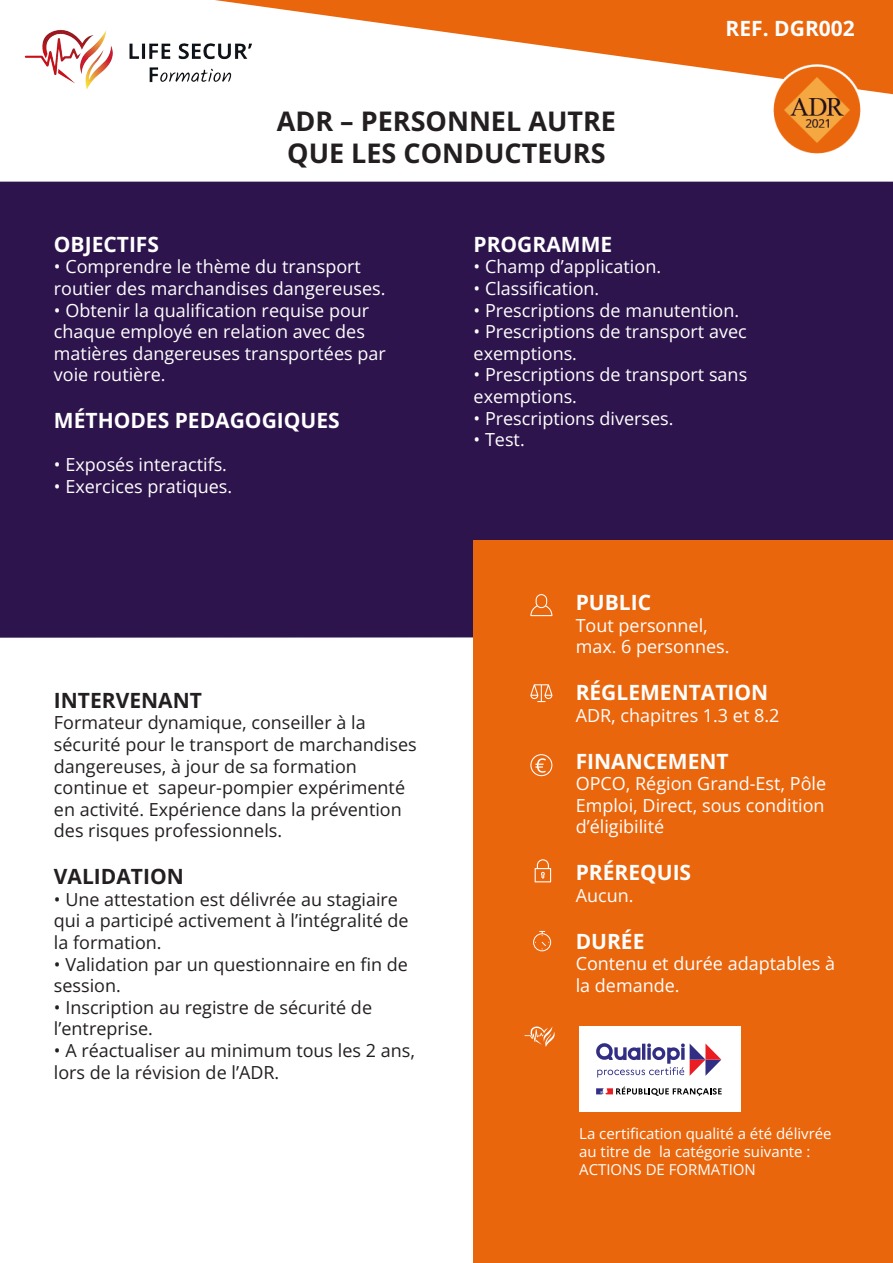
<style>
.page{position:relative;width:893px;height:1263px;background:#fff}
.page>*{position:absolute;margin:0;border:0;box-sizing:border-box;transform-origin:0 0}
.t1{font:700 27px/32.4px "Open Sans";color:#231f20;text-align:center}
.t2{font:700 21px "Open Sans";color:#fff}
.t3{font:700 21px "Open Sans";color:#231f20}
.t4{font:18px/21.6px "Open Sans";color:#fff}
.t5{font:18px/21.6px "Open Sans";color:#231f20}
.t6{font:15px/18px "Open Sans";color:#fff}
</style>
<div class="page">
<svg style="left:215px;top:0;width:678px;height:94px;fill:#ea660d"></svg>
<div style="left:0;top:182px;width:893px;height:456px;background:#2e144d"></div>
<img style="left:24px;top:20px;width:238px;height:72px">
<div style="left:474px;top:540px;width:419px;height:723px;background:#ea660d"></div>
<img style="left:767px;top:61px;width:99px;height:93px">
<svg style="left:530px;top:594px;width:22px;height:22px"></svg>
<svg style="left:530px;top:684px;width:22px;height:18px"></svg>
<svg style="left:530px;top:754px;width:22px;height:22px"></svg>
<svg style="left:535px;top:859px;width:16px;height:23px"></svg>
<svg style="left:533px;top:931px;width:18px;height:20px"></svg>
<svg style="left:524px;top:1026px;width:31px;height:21px"></svg>
<div style="left:579px;top:1026px;width:161px;height:86px;background:#fff"></div>
<svg style="left:596px;top:1043px;width:125px;height:34px"></svg>
<svg style="left:596px;top:1087px;width:126px;height:9px"></svg>
<h1 class="t1" style="left:277px;top:104px;width:341px">ADR – PERSONNEL AUTRE<br>QUE LES CONDUCTEURS</h1>
<p class="t2" style="left:726px;top:14px;width:131px">REF. DGR002</p>
<p class="t2" style="left:54px;top:230px;width:107px">OBJECTIFS</p>
<p class="t4" style="left:54px;top:256px;width:333px">• Comprendre le thème du transport routier des marchandises dangereuses.</p>
<p class="t4" style="left:54px;top:299px;width:333px">• Obtenir la qualification requise pour chaque employé en relation avec des matières dangereuses transportées par voie routière.</p>
<p class="t2" style="left:54px;top:406px;width:287px">MÉTHODES PEDAGOGIQUES</p>
<p class="t4" style="left:54px;top:454px;width:175px">• Exposés interactifs.</p>
<p class="t4" style="left:54px;top:475px;width:180px">• Exercices pratiques.</p>
<p class="t3" style="left:54px;top:686px;width:150px">INTERVENANT</p>
<p class="t5" style="left:54px;top:712px;width:364px">Formateur dynamique, conseiller à la sécurité pour le transport de marchandises dangereuses, à jour de sa formation continue et sapeur-pompier expérimenté en activité. Expérience dans la prévention des risques professionnels.</p>
<p class="t3" style="left:54px;top:862px;width:131px">VALIDATION</p>
<p class="t5" style="left:54px;top:888px;width:356px">• Une attestation est délivrée au stagiaire qui a participé activement à l’intégralité de la formation.</p>
<p class="t5" style="left:54px;top:953px;width:356px">• Validation par un questionnaire en fin de session.</p>
<p class="t5" style="left:54px;top:996px;width:320px">• Inscription au registre de sécurité de l’entreprise.</p>
<p class="t5" style="left:54px;top:1039px;width:363px">• A réactualiser au minimum tous les 2 ans, lors de la révision de l’ADR.</p>
<p class="t2" style="left:474px;top:230px;width:140px">PROGRAMME</p>
<p class="t4" style="left:474px;top:256px;width:189px">• Champ d’application.</p>
<p class="t4" style="left:474px;top:277px;width:127px">• Classification.</p>
<p class="t4" style="left:474px;top:299px;width:267px">• Prescriptions de manutention.</p>
<p class="t4" style="left:474px;top:320px;width:275px">• Prescriptions de transport avec exemptions.</p>
<p class="t4" style="left:474px;top:364px;width:275px">• Prescriptions de transport sans exemptions.</p>
<p class="t4" style="left:474px;top:407px;width:202px">• Prescriptions diverses.</p>
<p class="t4" style="left:474px;top:428px;width:53px">• Test.</p>
<p class="t2" style="left:576px;top:588px;width:77px">PUBLIC</p>
<p class="t4" style="left:576px;top:614px;width:155px">Tout personnel, max. 6 personnes.</p>
<p class="t2" style="left:576px;top:678px;width:194px">RÉGLEMENTATION</p>
<p class="t4" style="left:576px;top:704px;width:205px">ADR, chapitres 1.3 et 8.2</p>
<p class="t2" style="left:576px;top:746px;width:155px">FINANCEMENT</p>
<p class="t4" style="left:576px;top:772px;width:252px;text-align:justify">OPCO, Région Grand-Est, Pôle Emploi, Direct, sous condition d’éligibilité</p>
<p class="t2" style="left:576px;top:858px;width:117px">PRÉREQUIS</p>
<p class="t4" style="left:576px;top:884px;width:59px">Aucun.</p>
<p class="t2" style="left:576px;top:926px;width:70px">DURÉE</p>
<p class="t4" style="left:576px;top:952px;width:261px">Contenu et durée adaptables à la demande.</p>
<p class="t6" style="left:579px;top:1124px;width:254px">La certification qualité a été délivrée au titre de la catégorie suivante :<br>ACTIONS DE FORMATION</p>
</div>
